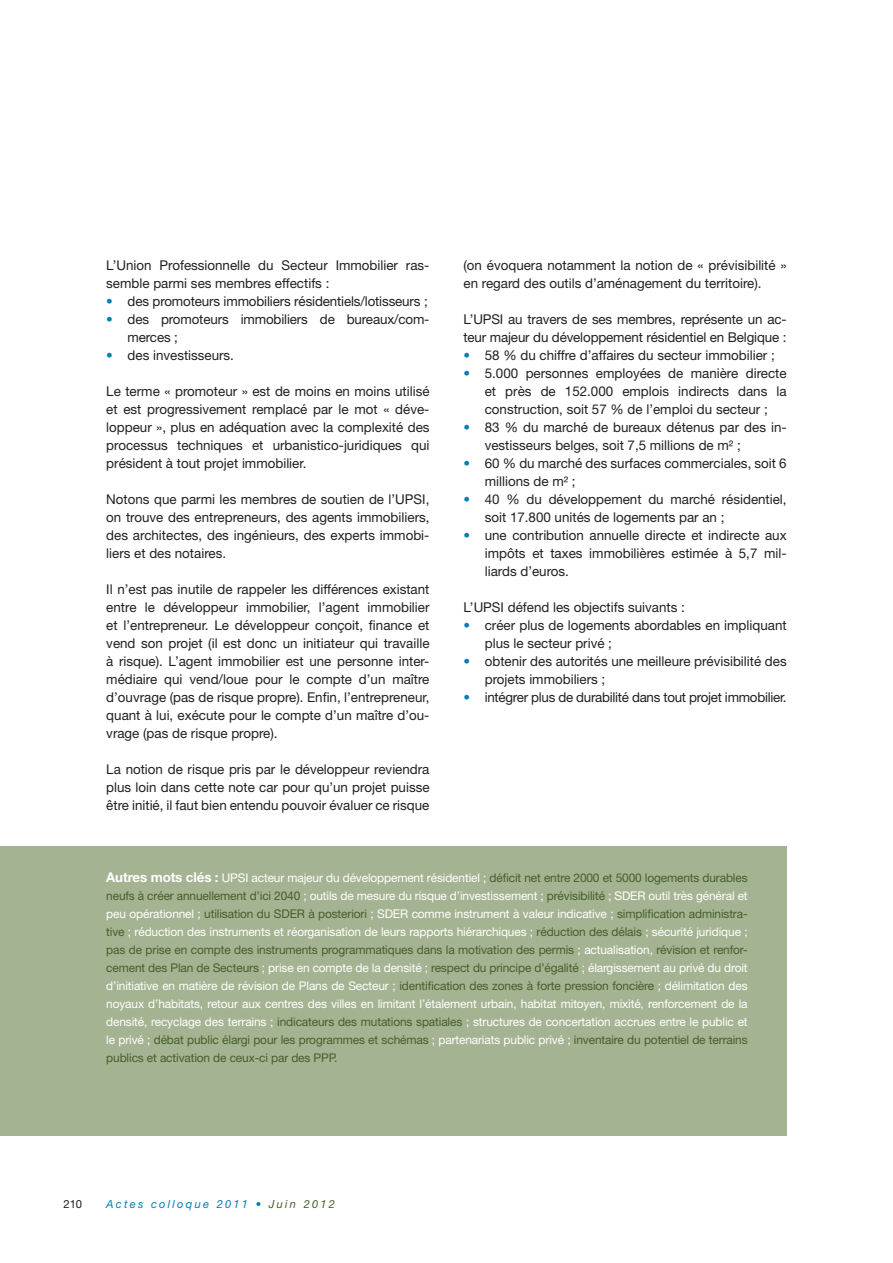
<style>
.page{position:relative;width:893px;height:1263px;background:#fff}
.page>*{position:absolute;margin:0;border:0;box-sizing:border-box;transform-origin:0 0}
.t1{font:13.5px/18px "Helvetica Neue";color:#231f20}
.t2{font:13.5px "Helvetica Neue";letter-spacing:-.02em;color:#231f20}
.t3{font:12px/18px "Helvetica Neue";letter-spacing:-.01em;color:#fff;text-align:justify}
.t4{font:italic 11.25px "Helvetica Neue";letter-spacing:.2em;color:#007eb6}
.t5{font:11.25px "Helvetica Neue";color:#231f20}
.s1{color:#007eb6}
.s2{font-weight:700;font-size:13.5px}
.s3{color:#465f2b}
.s4{font-style:normal}
</style>
<div class="page">
<div style="left:0;top:846px;width:787px;height:289px;background:#a4b391"></div>
<p class="t1" style="left:106px;top:256px;width:325px">L’Union Professionnelle du Secteur Immobilier ras&shy;semble parmi ses membres effectifs :</p>
<p class="t1" style="left:106px;top:292px;width:323px"><span class="s1">•</span> des promoteurs immobiliers résidentiels/lotisseurs ;</p>
<p class="t1" style="left:128px;top:310px;width:303px;text-indent:-21px"><span class="s1">•</span> des promoteurs immobiliers de bureaux/com&shy;merces ;</p>
<p class="t1" style="left:106px;top:346px;width:129px"><span class="s1">•</span> des investisseurs.</p>
<p class="t1" style="left:106px;top:382px;width:325px;text-align:justify">Le terme « promoteur » est de moins en moins utilisé et est progressivement remplacé par le mot « déve&shy;loppeur », plus en adéquation avec la complexité des processus techniques et urbanistico-juridiques qui président à tout projet immobilier.</p>
<p class="t1" style="left:106px;top:490px;width:325px;text-align:justify">Notons que parmi les membres de soutien de l’UPSI, on trouve des entrepreneurs, des agents immobiliers, des architectes, des ingénieurs, des experts immobi&shy;liers et des notaires.</p>
<p class="t1" style="left:106px;top:580px;width:325px;text-align:justify">Il n’est pas inutile de rappeler les différences existant entre le développeur immobilier, l’agent immobilier et l’entrepreneur. Le développeur conçoit, finance et vend son projet (il est donc un initiateur qui travaille à risque). L’agent immobilier est une personne inter&shy;médiaire qui vend/loue pour le compte d’un maître d’ouvrage (pas de risque propre). Enfin, l’entrepreneur, quant à lui, exécute pour le compte d’un maître d’ou&shy;vrage (pas de risque propre).</p>
<p class="t1" style="left:106px;top:760px;width:325px;text-align:justify">La notion de risque pris par le développeur reviendra plus loin dans cette note car pour qu’un projet puisse être initié, il faut bien entendu pouvoir évaluer ce risque</p>
<p class="t1" style="left:463px;top:256px;width:325px">(on évoquera notamment la notion de « prévisibilité » en regard des outils d’aménagement du territoire).</p>
<p class="t1" style="left:463px;top:310px;width:325px">L’UPSI au travers de ses membres, représente un ac&shy;teur majeur du développement résidentiel en Belgique :</p>
<p class="t1" style="left:463px;top:346px;width:313px"><span class="s1">•</span> 58 % du chiffre d’affaires du secteur immobilier ;</p>
<p class="t1" style="left:485px;top:364px;width:303px;text-align:justify;text-indent:-21px"><span class="s1">•</span> 5.000 personnes employées de manière directe et près de 152.000 emplois indirects dans la construction, soit 57 % de l’emploi du secteur ;</p>
<p class="t1" style="left:485px;top:418px;width:303px;text-indent:-21px"><span class="s1">•</span> 83 % du marché de bureaux détenus par des in&shy;vestisseurs belges, soit 7,5 millions de m² ;</p>
<p class="t1" style="left:485px;top:454px;width:303px;text-indent:-21px"><span class="s1">•</span> 60 % du marché des surfaces commerciales, soit 6 millions de m² ;</p>
<p class="t1" style="left:485px;top:490px;width:303px;text-indent:-21px"><span class="s1">•</span> 40 % du développement du marché résidentiel, soit 17.800 unités de logements par an ;</p>
<p class="t1" style="left:485px;top:526px;width:303px;text-align:justify;text-indent:-21px"><span class="s1">•</span> une contribution annuelle directe et indirecte aux impôts et taxes immobilières estimée à 5,7 mil&shy;liards d’euros.</p>
<p class="t1" style="left:463px;top:598px;width:223px">L’UPSI défend les objectifs suivants :</p>
<p class="t1" style="left:485px;top:616px;width:303px;text-indent:-21px"><span class="s1">•</span> créer plus de logements abordables en impliquant plus le secteur privé ;</p>
<p class="t1" style="left:485px;top:652px;width:303px;text-indent:-21px"><span class="s1">•</span> obtenir des autorités une meilleure prévisibilité des projets immobiliers ;</p>
<p class="t2" style="left:463px;top:689px;width:325px"><span class="s1">•</span> intégrer plus de durabilité dans tout projet immobilier.</p>
<p class="t3" style="left:106px;top:869px;width:643px"><span class="s2">Autres mots clés :</span> UPSI acteur majeur du développement résidentiel ; <span class="s3">déficit net entre 2000 et 5000 logements durables neufs à créer annuellement d’ici 2040</span> ; outils de mesure du risque d’investissement ; <span class="s3">prévisibilité</span> ; SDER outil très général et peu opérationnel ; <span class="s3">utilisation du SDER à posteriori</span> ; SDER comme instrument à valeur indicative ; <span class="s3">simplification administra&shy;tive</span> ; réduction des instruments et réorganisation de leurs rapports hiérarchiques ; <span class="s3">réduction des délais</span> ; sécurité juridique ; <span class="s3">pas de prise en compte des instruments programmatiques dans la motivation des permis</span> ; actualisation, <span class="s3">révision et renfor&shy;cement des Plan de Secteurs</span> ; prise en compte de la densité ; <span class="s3">respect du principe d’égalité</span> ; élargissement au privé du droit d’initiative en matière de révision de Plans de Secteur ; <span class="s3">identification des zones à forte pression foncière</span> ; délimitation des noyaux d’habitats, retour aux centres des villes en limitant l’étalement urbain, habitat mitoyen, mixité, renforcement de la densité, recyclage des terrains ; <span class="s3">indicateurs des mutations spatiales</span> ; structures de concertation accrues entre le public et le privé ; <span class="s3">débat public élargi pour les programmes et schémas</span> ; partenariats public privé ; <span class="s3">inventaire du potentiel de terrains publics et activation de ceux-ci par des PPP.</span></p>
<p class="t5" style="left:63px;top:1197px;width:20px">210</p>
<p class="t4" style="left:106px;top:1197px;width:230px">Actes colloque 2011 <span class="s4">•</span> <span class="s3">Juin 2012</span></p>
</div>
